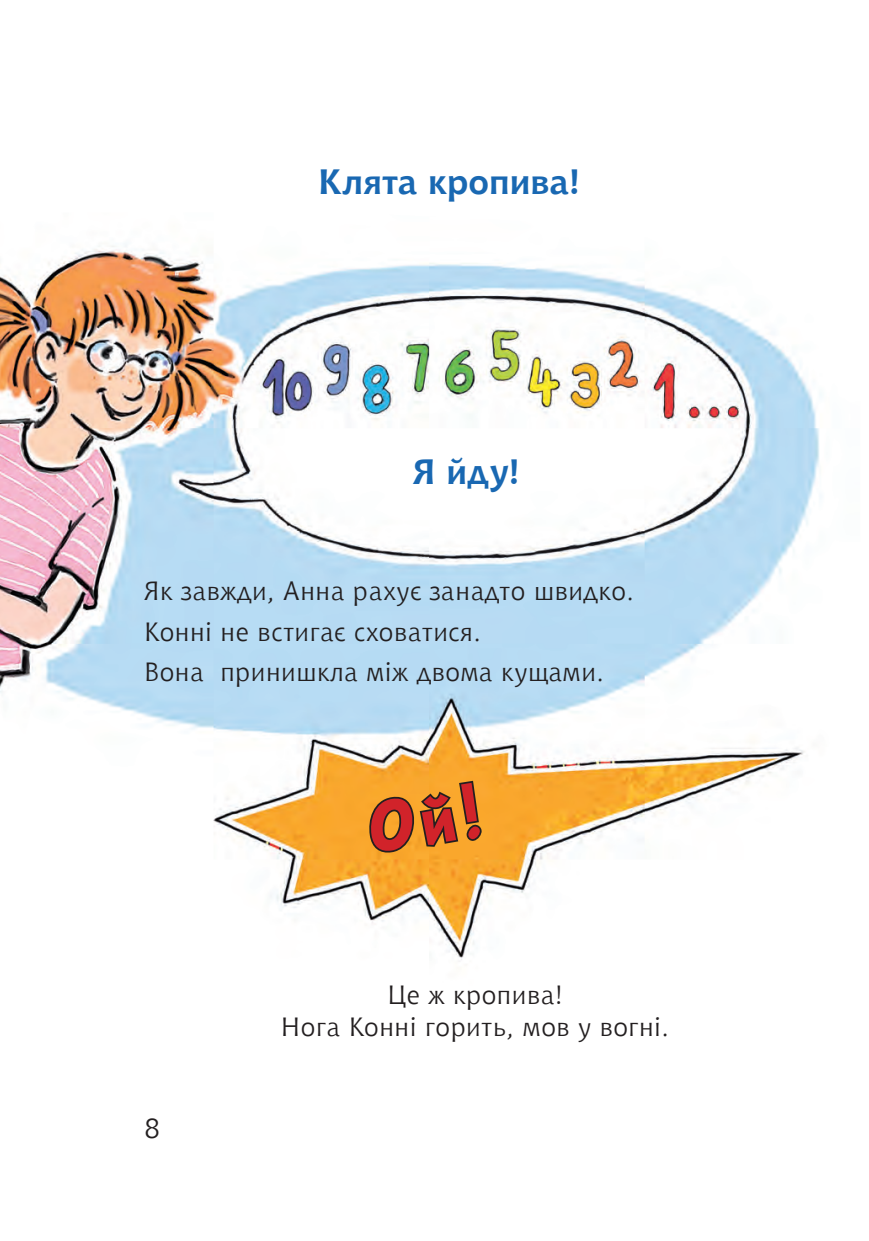
<style>
.page{position:relative;width:869px;height:1241px;background:#fff}
.page>*{position:absolute;margin:0;border:0;box-sizing:border-box;transform-origin:0 0}
.Sprechblasen_15_auf_20{font:700 35px "KRR Chianti";letter-spacing:.005em;color:#1968b2}
.t1{font:28px "KRR Chianti";color:#231f20}
.body_0{font:26.25px/40.2px "KRR Chianti";letter-spacing:.02em;color:#231f20}
.body_2{font:26.25px "KRR Chianti";letter-spacing:.02em;color:#231f20}
</style>
<div class="page">
<img style="left:0;top:244px;width:821px;height:718px">
<div style="left:366px;top:782px;width:114px;height:71px;background:#faa72c"></div>
<p class="Sprechblasen_15_auf_20" style="left:318px;top:157px;width:264px">Клята кропива!</p>
<p class="Sprechblasen_15_auf_20" style="left:413px;top:446px;width:109px">Я йду!</p>
<p class="body_0" style="left:144px;top:570px;width:491px">Як завжди, Анна рахує занадто швидко.<br>Конні не встигає сховатися.<br>Вона принишкла між двома кущами.</p>
<p class="t1" style="left:144px;top:1109px;width:18px">8</p>
<p class="body_2" style="left:387px;top:977px;width:176px">Це ж кропива!</p>
<p class="body_2" style="left:281px;top:1008px;width:389px">Нога Конні горить, мов у вогні.</p>
</div>
